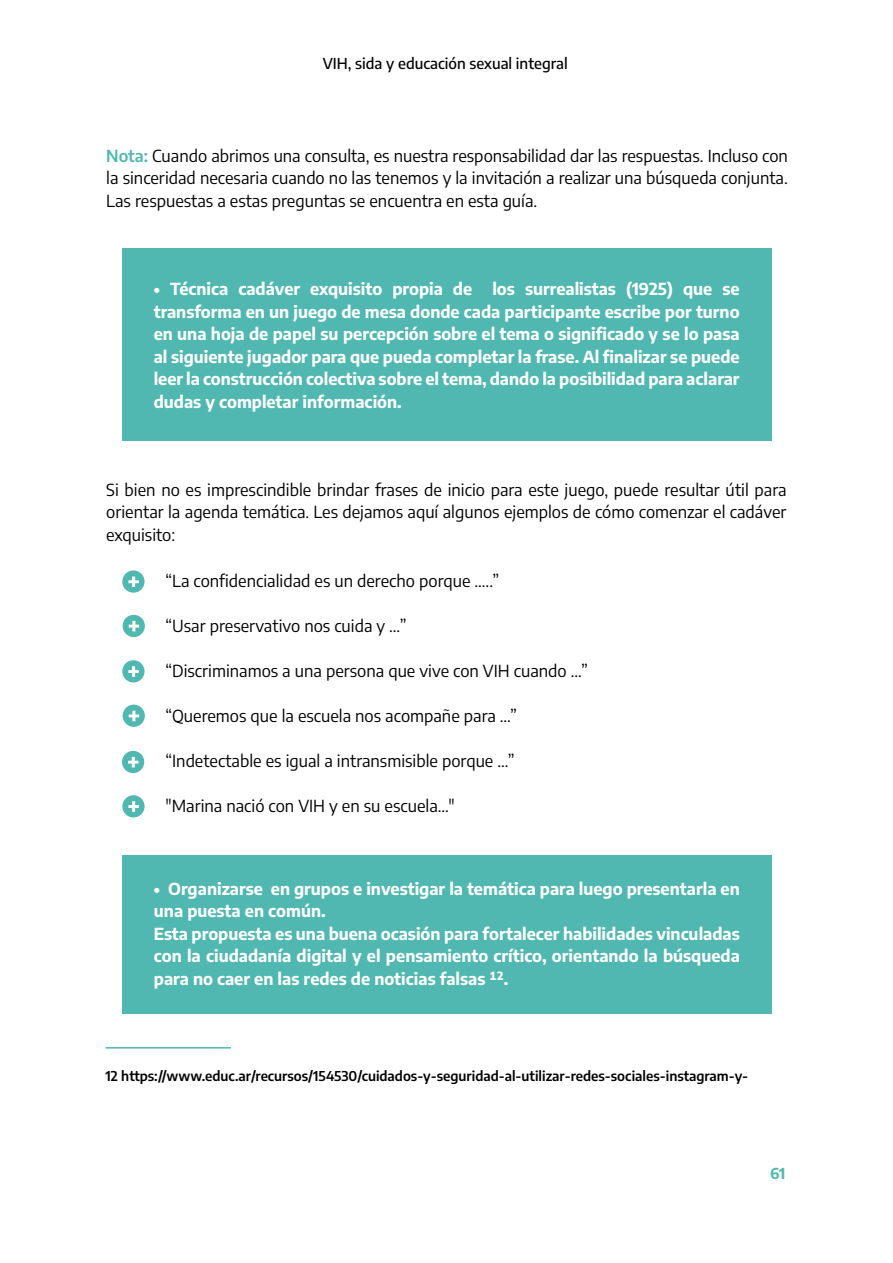
<style>
.page{position:relative;width:893px;height:1263px;background:#fff}
.page>*{position:absolute;margin:0;border:0;box-sizing:border-box;transform-origin:0 0}
.t1{font:16.5px/22.5px "Encode Sans";color:#000;text-align:justify}
.t2{font:700 16.5px/22.5px "Encode Sans";color:#fff;text-align:justify}
.t3{font:500 15px "Encode Sans";color:#000}
.t4{font:700 15px "Encode Sans";color:#50b8b1}
.t5{font:600 13.5px "Encode Sans";color:#000}
.s1{font-weight:600;color:#50b8b1}
</style>
<div class="page">
<div style="left:122px;top:248px;width:649px;height:193px;background:#50b8b1"></div>
<div style="left:122px;top:855px;width:649px;height:159px;background:#50b8b1"></div>
<hr style="left:106px;top:1047px;width:125px;height:1px;background:#50b8b1">
<div style="left:122px;top:570px;width:23px;height:23px;background:#50b8b1;border-radius:50%"></div>
<svg style="left:128px;top:576px;width:11px;height:11px"></svg>
<div style="left:123px;top:615px;width:22px;height:22px;background:#50b8b1;border-radius:50%"></div>
<svg style="left:129px;top:621px;width:10px;height:10px"></svg>
<div style="left:122px;top:660px;width:23px;height:22px;background:#50b8b1;border-radius:50%"></div>
<svg style="left:128px;top:666px;width:11px;height:11px"></svg>
<div style="left:123px;top:705px;width:22px;height:22px;background:#50b8b1;border-radius:50%"></div>
<svg style="left:129px;top:711px;width:10px;height:10px"></svg>
<div style="left:122px;top:751px;width:22px;height:22px;background:#50b8b1;border-radius:50%"></div>
<svg style="left:128px;top:757px;width:10px;height:10px"></svg>
<div style="left:122px;top:795px;width:23px;height:22px;background:#50b8b1;border-radius:50%"></div>
<svg style="left:128px;top:801px;width:11px;height:11px"></svg>
<p class="t3" style="left:323px;top:53px;width:246px">VIH, sida y educación sexual integral</p>
<p class="t1" style="left:106px;top:143px;width:683px"><span class="s1">Nota:</span> Cuando abrimos una consulta, es nuestra responsabilidad dar las respuestas. Incluso con la sinceridad necesaria cuando no las tenemos y la invitación a realizar una búsqueda conjunta.<br>Las respuestas a estas preguntas se encuentra en esta guía.</p>
<p class="t2" style="left:154px;top:277px;width:587px">• Técnica cadáver exquisito propia de los surrealistas (1925) que se transforma en un juego de mesa donde cada participante escribe por turno en una hoja de papel su percepción sobre el tema o significado y se lo pasa al siguiente jugador para que pueda completar la frase. Al finalizar se puede leer la construcción colectiva sobre el tema, dando la posibilidad para aclarar dudas y completar información.</p>
<p class="t1" style="left:106px;top:477px;width:682px">Si bien no es imprescindible brindar frases de inicio para este juego, puede resultar útil para orientar la agenda temática. Les dejamos aquí algunos ejemplos de cómo comenzar el cadáver exquisito:</p>
<p class="t1" style="left:165px;top:569px;width:335px">“La confidencialidad es un derecho porque …..”</p>
<p class="t1" style="left:165px;top:614px;width:243px">“Usar preservativo nos cuida y …”</p>
<p class="t1" style="left:165px;top:659px;width:424px">“Discriminamos a una persona que vive con VIH cuando …”</p>
<p class="t1" style="left:165px;top:704px;width:353px">“Queremos que la escuela nos acompañe para …”</p>
<p class="t1" style="left:165px;top:749px;width:351px">“Indetectable es igual a intransmisible porque …”</p>
<p class="t1" style="left:165px;top:794px;width:291px">"Marina nació con VIH y en su escuela…"</p>
<p class="t2" style="left:154px;top:876px;width:587px;text-align:left">• Organizarse en grupos e investigar la temática para luego presentarla en una puesta en común.<br>Esta propuesta es una buena ocasión para fortalecer habilidades vinculadas con la ciudadanía digital y el pensamiento crítico, orientando la búsqueda para no caer en las redes de noticias falsas 12.</p>
<p class="t5" style="left:106px;top:1066px;width:644px">12 https://www.educ.ar/recursos/154530/cuidados-y-seguridad-al-utilizar-redes-sociales-instagram-y-</p>
<p class="t4" style="left:770px;top:1163px;width:17px">61</p>
</div>
